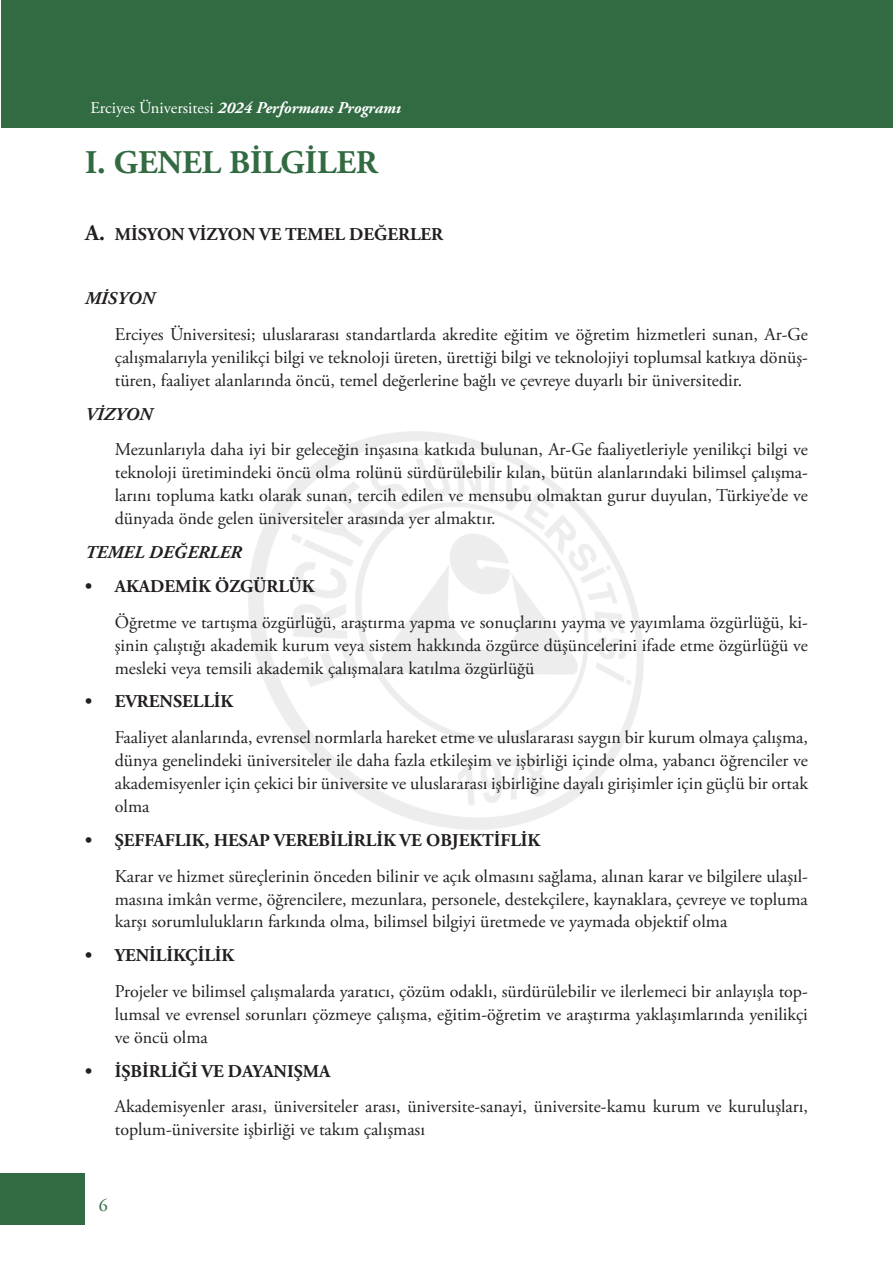
<style>
.page{position:relative;width:893px;height:1263px;background:#fff}
.page>*{position:absolute;margin:0;border:0;box-sizing:border-box;transform-origin:0 0}
.Default{font:700 33px "Adobe Garamond Pro";color:#326a42}
.t1{font:18px/23px "Adobe Garamond Pro";color:#231f20;text-align:justify}
.List_Paragraph{font:700 18px "Adobe Garamond Pro";color:#231f20}
.t2{font:italic 700 18px "Adobe Garamond Pro";color:#231f20}
.t3{font:18px "Adobe Garamond Pro";color:#326a42}
.t4{font:italic 700 16.5px "Adobe Garamond Pro";color:#fff}
.s1{font-weight:400;font-style:normal}
.s2{font-size:22.5px}
</style>
<div class="page">
<div style="left:1px;top:0;width:892px;height:128px;background:#326a42"></div>
<div style="left:0;top:1174px;width:85px;height:51px;background:#326a42"></div>
<p class="t4" style="left:90px;top:99px;width:312px"><span class="s1">Erciyes Üniversitesi</span> 2024 Performans Programı</p>
<p class="Default" style="left:85px;top:143px;width:294px">I. GENEL BİLGİLER</p>
<p class="List_Paragraph" style="left:85px;top:224px;width:360px"><span class="s2">A.</span> MİSYON VİZYON VE TEMEL DEĞERLER</p>
<p class="t2" style="left:85px;top:288px;width:71px">MİSYON</p>
<p class="t1" style="left:115px;top:323px;width:695px">Erciyes Üniversitesi; uluslararası standartlarda akredite eğitim ve öğretim hizmetleri sunan, Ar-Ge çalışmalarıyla yenilikçi bilgi ve teknoloji üreten, ürettiği bilgi ve teknolojiyi toplumsal katkıya dönüş&shy;türen, faaliyet alanlarında öncü, temel değerlerine bağlı ve çevreye duyarlı bir üniversitedir.</p>
<p class="t2" style="left:85px;top:404px;width:69px">VİZYON</p>
<p class="t1" style="left:115px;top:439px;width:695px">Mezunlarıyla daha iyi bir geleceğin inşasına katkıda bulunan, Ar-Ge faaliyetleriyle yenilikçi bilgi ve teknoloji üretimindeki öncü olma rolünü sürdürülebilir kılan, bütün alanlarındaki bilimsel çalışma&shy;larını topluma katkı olarak sunan, tercih edilen ve mensubu olmaktan gurur duyulan, Türkiye’de ve dünyada önde gelen üniversiteler arasında yer almaktır.</p>
<p class="t2" style="left:85px;top:542px;width:158px">TEMEL DEĞERLER</p>
<p class="List_Paragraph" style="left:85px;top:576px;width:231px">• AKADEMİK ÖZGÜRLÜK</p>
<p class="t1" style="left:115px;top:611px;width:695px">Öğretme ve tartışma özgürlüğü, araştırma yapma ve sonuçlarını yayma ve yayımlama özgürlüğü, ki&shy;şinin çalıştığı akademik kurum veya sistem hakkında özgürce düşüncelerini ifade etme özgürlüğü ve mesleki veya temsili akademik çalışmalara katılma özgürlüğü</p>
<p class="List_Paragraph" style="left:85px;top:691px;width:150px">• EVRENSELLİK</p>
<p class="t1" style="left:115px;top:727px;width:695px">Faaliyet alanlarında, evrensel normlarla hareket etme ve uluslararası saygın bir kurum olmaya çalışma, dünya genelindeki üniversiteler ile daha fazla etkileşim ve işbirliği içinde olma, yabancı öğrenciler ve akademisyenler için çekici bir üniversite ve uluslararası işbirliğine dayalı girişimler için güçlü bir ortak olma</p>
<p class="List_Paragraph" style="left:85px;top:830px;width:457px">• ŞEFFAFLIK, HESAP VEREBİLİRLİK VE OBJEKTİFLİK</p>
<p class="t1" style="left:115px;top:865px;width:695px">Karar ve hizmet süreçlerinin önceden bilinir ve açık olmasını sağlama, alınan karar ve bilgilere ulaşıl&shy;masına imkân verme, öğrencilere, mezunlara, personele, destekçilere, kaynaklara, çevreye ve topluma karşı sorumlulukların farkında olma, bilimsel bilgiyi üretmede ve yaymada objektif olma</p>
<p class="List_Paragraph" style="left:85px;top:945px;width:151px">• YENİLİKÇİLİK</p>
<p class="t1" style="left:115px;top:980px;width:695px">Projeler ve bilimsel çalışmalarda yaratıcı, çözüm odaklı, sürdürülebilir ve ilerlemeci bir anlayışla top&shy;lumsal ve evrensel sorunları çözmeye çalışma, eğitim-öğretim ve araştırma yaklaşımlarında yenilikçi ve öncü olma</p>
<p class="List_Paragraph" style="left:85px;top:1060px;width:247px">• İŞBİRLİĞİ VE DAYANIŞMA</p>
<p class="t1" style="left:115px;top:1096px;width:695px">Akademisyenler arası, üniversiteler arası, üniversite-sanayi, üniversite-kamu kurum ve kuruluşları, toplum-üniversite işbirliği ve takım çalışması</p>
<p class="t3" style="left:99px;top:1194px;width:10px">6</p>
</div>
